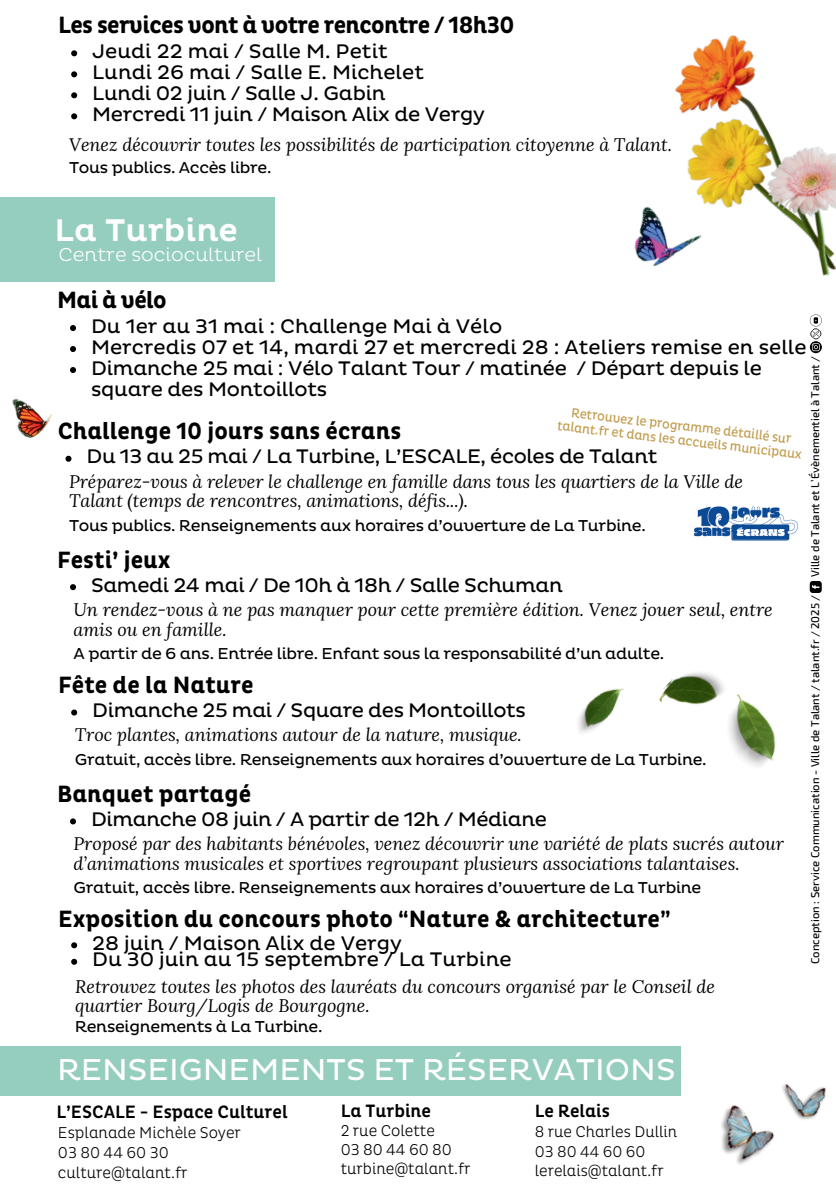
<style>
.page{position:relative;width:836px;height:1193px;background:#fff}
.page>*{position:absolute;margin:0;border:0;box-sizing:border-box;transform-origin:0 0}
.t1{font:500 32px "Pluto";color:#fdfefe}
.t2{font:30.8px "Pluto";color:#fff}
.t3{font:700 24px "Pluto Cond";color:#000}
.t4{font:700 24px "Pluto Cond";letter-spacing:-.025em;color:#000}
.t5{font:20px/21px "Pluto";letter-spacing:-.015em;color:#000}
.t6{font:300 19px "Pluto";color:#fdfefe}
.t7{font:500 18.2px "Pluto Cond";color:#000}
.t8{font:italic 18px/19.6px "Lora";color:#000}
.t9{font:500 18px "Pluto Cond";color:#000}
.t10{font:16px "Pluto";letter-spacing:-.02em;color:#000}
.t11{font:300 16px/18.6px "Pluto Cond";color:#000}
.t12{font:300 15.8px/19.8px "Pluto Cond";color:#000}
.t13{font:13.4px/14.4px "Pluto Cond";color:#c19b4b;text-align:center}
.t14{font:500 11.4px "Exo 2";color:#000}
</style>
<div class="page">
<svg style="left:70px;top:584px;width:6px;height:6px"></svg>
<svg style="left:809px;top:581px;width:12px;height:12px"></svg>
<svg style="left:810px;top:314px;width:12px;height:39px"></svg>
<svg style="left:65px;top:456px;width:6px;height:6px"></svg>
<img style="left:694px;top:506px;width:105px;height:35px">
<img style="left:675px;top:35px;width:161px;height:241px">
<div style="left:0;top:197px;width:274px;height:85px;background:#95cdbf"></div>
<svg style="left:71px;top:709px;width:6px;height:6px"></svg>
<img style="left:634px;top:202px;width:71px;height:74px">
<img style="left:12px;top:398px;width:40px;height:40px">
<svg style="left:70px;top:818px;width:6px;height:6px"></svg>
<img style="left:578px;top:688px;width:46px;height:45px">
<img style="left:659px;top:672px;width:65px;height:33px">
<img style="left:709px;top:693px;width:67px;height:74px">
<img style="left:721px;top:1083px;width:105px;height:82px">
<svg style="left:70px;top:325px;width:6px;height:6px"></svg>
<svg style="left:70px;top:346px;width:6px;height:6px"></svg>
<svg style="left:70px;top:367px;width:6px;height:6px"></svg>
<div style="left:0;top:1046px;width:680px;height:49px;background:#95cdbf"></div>
<svg style="left:71px;top:942px;width:6px;height:6px"></svg>
<svg style="left:71px;top:959px;width:6px;height:6px"></svg>
<svg style="left:71px;top:50px;width:6px;height:6px"></svg>
<svg style="left:71px;top:71px;width:6px;height:6px"></svg>
<svg style="left:71px;top:92px;width:6px;height:6px"></svg>
<svg style="left:71px;top:113px;width:6px;height:6px"></svg>
<h3 class="t4" style="left:58px;top:11px;width:458px">Les services vont à votre rencontre / 18h30</h3>
<p class="t5" style="left:92px;top:41px;width:394px">Jeudi 22 mai / Salle M. Petit<br>Lundi 26 mai / Salle E. Michelet<br>Lundi 02 juin / Salle J. Gabin<br>Mercredi 11 juin / Maison Alix de Vergy</p>
<p class="t10" style="left:69px;top:158px;width:204px">Tous publics. Accès libre.</p>
<p class="t8" style="left:69px;top:134px;width:604px">Venez découvrir toutes les possibilités de participation citoyenne à Talant.</p>
<h1 class="t1" style="left:54px;top:212px;width:185px">La Turbine</h1>
<p class="t6" style="left:58px;top:244px;width:205px">Centre socioculturel</p>
<h3 class="t3" style="left:57px;top:286px;width:111px">Mai à vélo</h3>
<p class="t5" style="left:91px;top:316px;width:717px">Du 1er au 31 mai : Challenge Mai à Vélo<br>Mercredis 07 et 14, mardi 27 et mercredi 28 : Ateliers remise en selle Dimanche 25 mai : Vélo Talant Tour / matinée / Départ depuis le square des Montoillots</p>
<p class="t14" style="left:808px;top:577px;width:223px;rotate:-90deg">Ville de Talant et L’Évènementiel à Talant /</p>
<p class="t13" style="left:560px;top:404px;width:247px;rotate:7deg">Retrouvez le programme détaillé sur talant.fr et dans les accueils municipaux</p>
<h3 class="t3" style="left:58px;top:417px;width:345px">Challenge 10 jours sans écrans</h3>
<p class="t5" style="left:86px;top:446px;width:573px">Du 13 au 25 mai / La Turbine, L’ESCALE, écoles de Talant</p>
<p class="t8" style="left:69px;top:471px;width:675px">Préparez-vous à relever le challenge en famille dans tous les quartiers de la Ville de<br>Talant (temps de rencontres, animations, défis...).</p>
<p class="t10" style="left:69px;top:516px;width:578px">Tous publics. Renseignements aux horaires d’ouverture de La Turbine.</p>
<h3 class="t3" style="left:57px;top:546px;width:115px">Festi’ jeux</h3>
<p class="t5" style="left:91px;top:575px;width:473px">Samedi 24 mai / De 10h à 18h / Salle Schuman</p>
<p class="t8" style="left:74px;top:600px;width:701px">Un rendez-vous à ne pas manquer pour cette première édition. Venez jouer seul, entre amis ou en famille.</p>
<p class="t10" style="left:74px;top:645px;width:592px">A partir de 6 ans. Entrée libre. Enfant sous la responsabilité d’un adulte.</p>
<h3 class="t3" style="left:58px;top:671px;width:197px">Fête de la Nature</h3>
<p class="t5" style="left:92px;top:700px;width:435px">Dimanche 25 mai / Square des Montoillots</p>
<p class="t8" style="left:75px;top:725px;width:448px">Troc plantes, animations autour de la nature, musique.</p>
<p class="t10" style="left:75px;top:751px;width:633px">Gratuit, accès libre. Renseignements aux horaires d’ouverture de La Turbine.</p>
<h3 class="t3" style="left:57px;top:780px;width:196px">Banquet partagé</h3>
<p class="t5" style="left:91px;top:809px;width:457px">Dimanche 08 juin / A partir de 12h / Médiane</p>
<p class="t8" style="left:74px;top:833px;width:712px">Proposé par des habitants bénévoles, venez découvrir une variété de plats sucrés autour d’animations musicales et sportives regroupant plusieurs associations talantaises.</p>
<p class="t10" style="left:74px;top:879px;width:629px">Gratuit, accès libre. Renseignements aux horaires d’ouverture de La Turbine</p>
<h3 class="t3" style="left:58px;top:905px;width:614px">Exposition du concours photo “Nature &amp; architecture”</h3>
<p class="t5" style="left:92px;top:935px;width:421px;line-height:16.4px">28 juin / Maison Alix de Vergy<br>Du 30 juin au 15 septembre / La Turbine</p>
<p class="t8" style="left:75px;top:976px;width:641px">Retrouvez toutes les photos des lauréats du concours organisé par le Conseil de quartier Bourg/Logis de Bourgogne.</p>
<p class="t10" style="left:75px;top:1018px;width:249px">Renseignements à La Turbine.</p>
<h2 class="t2" style="left:57px;top:1052px;width:620px">RENSEIGNEMENTS ET RÉSERVATIONS</h2>
<p class="t7" style="left:341px;top:1101px;width:92px">La Turbine</p>
<p class="t11" style="left:341px;top:1122px;width:131px">2 rue Colette<br>03 80 44 60 80 turbine@talant.fr</p>
<p class="t9" style="left:535px;top:1101px;width:77px">Le Relais</p>
<p class="t12" style="left:535px;top:1122px;width:144px">8 rue Charles Dullin<br>03 80 44 60 60 lerelais@talant.fr</p>
<p class="t7" style="left:56px;top:1102px;width:233px">L’ESCALE - Espace Culturel</p>
<p class="t11" style="left:58px;top:1122px;width:184px;line-height:20px">Esplanade Michèle Soyer<br>03 80 44 60 30 culture@talant.fr</p>
<p class="t14" style="left:808px;top:964px;width:371px;rotate:-90deg">Conception : Service Communication - Ville de Talant / talant.fr / 2025 /</p>
</div>
